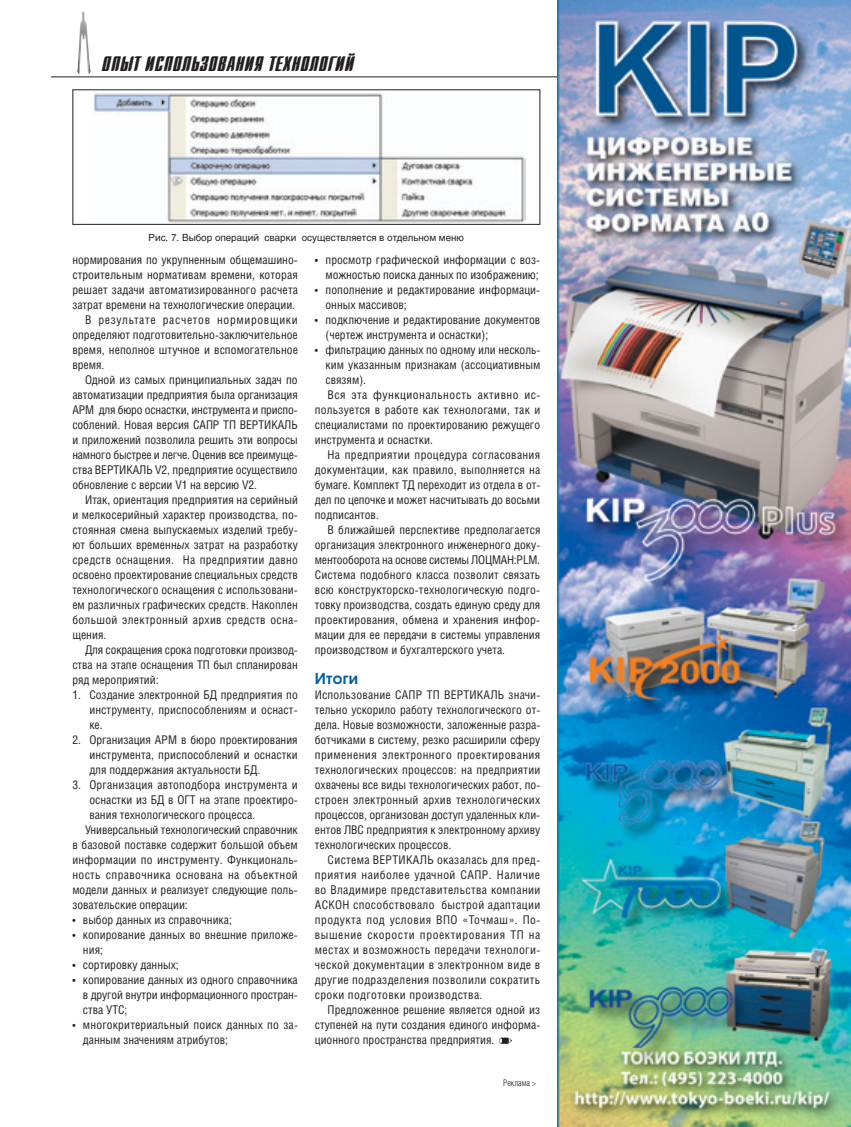
<style>
.page{position:relative;width:851px;height:1127px;background:#fff}
.page>*{position:absolute;margin:0;border:0;box-sizing:border-box;transform-origin:0 0}
.t1{font:21px "Dagger C";letter-spacing:.025em;color:#231f20}
.t2{font:700 15px "Avant Garde C";letter-spacing:.025em;color:#005ea1}
.t3{font:12px/15px "Helios Cond";color:#231f20;text-align:justify}
.t4{font:12px "Helios Cond";letter-spacing:.02em;color:#231f20}
.t5{font:12px "Helios Cond";letter-spacing:.025em;color:#231f20}
.t6{font:12px "Helios Cond";letter-spacing:.035em;color:#231f20}
.t7{font:12px "Helios Cond";letter-spacing:.04em;color:#231f20}
.t8{font:12px "Helios Cond";letter-spacing:.055em;color:#231f20}
.t9{font:9.75px "Helios";color:#231f20}
.t10{font:300 9px "Helios Cond";color:#231f20}
.s1{font-style:italic}
</style>
<div class="page">
<img style="left:77px;top:12px;width:14px;height:66px">
<hr style="left:51px;top:76px;width:659px;height:1px;background:#231f20">
<svg style="left:499px;top:1037px;width:13px;height:7px"></svg>
<img style="left:93px;top:92px;width:432px;height:131px">
<div style="left:72px;top:89px;width:468px;height:136px;border:1px solid #231f20"></div>
<img style="left:557px;top:0;width:293px;height:1127px">
<h1 class="t1" style="left:102px;top:53px;width:253px">опыт использования технологий</h1>
<p class="t9" style="left:149px;top:231px;width:317px">Рис. 7. Выбор операций сварки осуществляется в отдельном меню</p>
<p class="t3" style="left:72px;top:252px;width:227px">нормирования по укрупненным общемашино-</p>
<p class="t3" style="left:72px;top:267px;width:227px">строительным нормативам времени, которая</p>
<p class="t3" style="left:72px;top:282px;width:227px">решает задачи автоматизированного расчета</p>
<p class="t3" style="left:72px;top:297px;width:224px">затрат времени на технологические операции.</p>
<p class="t8" style="left:85px;top:313px;width:214px">В результате расчетов нормировщики</p>
<p class="t3" style="left:72px;top:327px;width:227px">определяют подготовительно-заключительное</p>
<p class="t3" style="left:72px;top:342px;width:227px">время, неполное штучное и вспомогательное</p>
<p class="t3" style="left:72px;top:357px;width:34px">время.</p>
<p class="t3" style="left:85px;top:372px;width:214px">Одной из самых принципиальных задач по</p>
<p class="t3" style="left:72px;top:387px;width:227px">автоматизации предприятия была организация</p>
<p class="t3" style="left:72px;top:402px;width:227px">АРМ для бюро оснастки, инструмента и приспо-</p>
<p class="t3" style="left:72px;top:417px;width:227px">соблений. Новая версия САПР ТП ВЕРТИКАЛЬ</p>
<p class="t3" style="left:72px;top:432px;width:227px">и приложений позволила решить эти вопросы</p>
<p class="t3" style="left:72px;top:447px;width:227px">намного быстрее и легче. Оценив все преимуще-</p>
<p class="t3" style="left:72px;top:462px;width:227px">ства ВЕРТИКАЛЬ V2, предприятие осуществило</p>
<p class="t3" style="left:72px;top:477px;width:186px">обновление с версии V1 на версию V2.</p>
<p class="t3" style="left:85px;top:492px;width:214px">Итак, ориентация предприятия на серийный</p>
<p class="t3" style="left:72px;top:507px;width:227px">и мелкосерийный характер производства, по-</p>
<p class="t3" style="left:72px;top:522px;width:227px">стоянная смена выпускаемых изделий требу-</p>
<p class="t3" style="left:72px;top:537px;width:227px">ют больших временн<span class="s1">ы</span>х затрат на разработку</p>
<p class="t4" style="left:72px;top:553px;width:227px">средств оснащения. На предприятии давно</p>
<p class="t3" style="left:72px;top:567px;width:227px">освоено проектирование специальных средств</p>
<p class="t3" style="left:72px;top:582px;width:227px">технологического оснащения с использовани-</p>
<p class="t3" style="left:72px;top:597px;width:227px">ем различных графических средств. Накоплен</p>
<p class="t5" style="left:72px;top:613px;width:227px">большой электронный архив средств осна-</p>
<p class="t3" style="left:72px;top:627px;width:36px">щения.</p>
<p class="t3" style="left:85px;top:642px;width:214px">Для сокращения срока подготовки производ-</p>
<p class="t3" style="left:72px;top:657px;width:227px">ства на этапе оснащения ТП был спланирован</p>
<p class="t3" style="left:72px;top:672px;width:88px">ряд мероприятий:</p>
<p class="t3" style="left:89px;top:687px;width:210px;text-indent:-17px">1. Создание электронной БД предприятия по инструменту, приспособлениям и оснаст&shy;ке.</p>
<p class="t3" style="left:89px;top:732px;width:210px;text-indent:-17px">2. Организация АРМ в бюро проектирования инструмента, приспособлений и оснастки для поддержания актуальности БД.</p>
<p class="t3" style="left:72px;top:777px;width:227px">3. Организация автоподбора инструмента и</p>
<p class="t3" style="left:89px;top:792px;width:210px">оснастки из БД в ОГТ на этапе проектиро-</p>
<p class="t3" style="left:89px;top:807px;width:167px">вания технологического процесса.</p>
<p class="t3" style="left:85px;top:822px;width:214px">Универсальный технологический справочник</p>
<p class="t3" style="left:72px;top:837px;width:227px">в базовой поставке содержит большой объем</p>
<p class="t3" style="left:72px;top:852px;width:227px">информации по инструменту. Функциональ-</p>
<p class="t6" style="left:72px;top:868px;width:227px">ность справочника основана на объектной</p>
<p class="t3" style="left:72px;top:882px;width:227px">модели данных и реализует следующие поль-</p>
<p class="t3" style="left:72px;top:897px;width:117px">зовательские операции:</p>
<p class="t3" style="left:72px;top:912px;width:161px">• выбор данных из справочника;</p>
<p class="t3" style="left:83px;top:927px;width:216px;text-indent:-11px">• копирование данных во внешние приложе&shy;ния;</p>
<p class="t3" style="left:72px;top:957px;width:108px">• сортировку данных;</p>
<p class="t3" style="left:83px;top:972px;width:216px;text-indent:-11px">• копирование данных из одного справочника в другой внутри информационного простран&shy;ства УТС;</p>
<p class="t3" style="left:83px;top:1017px;width:216px;text-indent:-11px">• многокритериальный поиск данных по за&shy;данным значениям атрибутов;</p>
<p class="t3" style="left:315px;top:252px;width:227px;text-align:right">• просмотр графической информации с воз&shy;можностью поиска данных по изображению;</p>
<p class="t3" style="left:325px;top:282px;width:216px;text-indent:-11px">• пополнение и редактирование информаци&shy;онных массивов;</p>
<p class="t3" style="left:325px;top:312px;width:216px;text-indent:-11px">• подключение и редактирование документов (чертеж инструмента и оснастки);</p>
<p class="t3" style="left:315px;top:342px;width:227px">• фильтрацию данных по одному или несколь-</p>
<p class="t3" style="left:325px;top:357px;width:216px">ким указанным признакам (ассоциативным</p>
<p class="t3" style="left:325px;top:372px;width:42px">связям).</p>
<p class="t7" style="left:327px;top:388px;width:214px">Вся эта функциональность активно ис-</p>
<p class="t4" style="left:315px;top:403px;width:227px">пользуется в работе как технологами, так и</p>
<p class="t3" style="left:315px;top:417px;width:227px">специалистами по проектированию режущего</p>
<p class="t3" style="left:315px;top:432px;width:120px">инструмента и оснастки.</p>
<p class="t5" style="left:327px;top:448px;width:214px">На предприятии процедура согласования</p>
<p class="t3" style="left:315px;top:462px;width:227px">документации, как правило, выполняется на</p>
<p class="t3" style="left:315px;top:477px;width:227px">бумаге. Комплект ТД переходит из отдела в от-</p>
<p class="t3" style="left:315px;top:492px;width:227px">дел по цепочке и может насчитывать до восьми</p>
<p class="t3" style="left:315px;top:507px;width:66px">подписантов.</p>
<p class="t3" style="left:327px;top:522px;width:214px">В ближайшей перспективе предполагается</p>
<p class="t3" style="left:315px;top:537px;width:227px">организация электронного инженерного доку-</p>
<p class="t3" style="left:315px;top:552px;width:227px">ментооборота на основе системы ЛОЦМАН:PLM.</p>
<p class="t3" style="left:315px;top:567px;width:227px">Система подобного класса позволит связать</p>
<p class="t3" style="left:315px;top:582px;width:227px">всю конструкторско-технологическую подго-</p>
<p class="t3" style="left:315px;top:597px;width:227px">товку производства, создать единую среду для</p>
<p class="t3" style="left:315px;top:612px;width:227px">проектирования, обмена и хранения инфор-</p>
<p class="t3" style="left:315px;top:627px;width:227px">мации для ее передачи в системы управления</p>
<p class="t3" style="left:315px;top:642px;width:192px">производством и бухгалтерского учета.</p>
<p class="t2" style="left:315px;top:669px;width:45px">Итоги</p>
<p class="t3" style="left:315px;top:687px;width:227px">Использование САПР ТП ВЕРТИКАЛЬ значи&shy;тельно ускорило работу технологического от&shy;дела. Новые возможности, заложенные разра&shy;ботчиками в систему, резко расширили сферу применения электронного проектирования технологических процессов: на предприятии охвачены все виды технологических работ, по&shy;строен электронный архив технологических процессов, организован доступ удаленных кли&shy;ентов ЛВС предприятия к электронному архиву технологических процессов.</p>
<p class="t3" style="left:315px;top:852px;width:227px;text-indent:13px">Система ВЕРТИКАЛЬ оказалась для пред&shy;приятия наиболее удачной САПР. Наличие во Владимире представительства компании АСКОН способствовало быстрой адаптации продукта под условия ВПО «Точмаш». По&shy;вышение скорости проектирования ТП на местах и возможность передачи технологи&shy;ческой документации в электронном виде в другие подразделения позволили сократить сроки подготовки производства.</p>
<p class="t3" style="left:315px;top:1002px;width:227px;text-indent:13px">Предложенное решение является одной из ступеней на пути создания единого информа&shy;ционного пространства предприятия.</p>
<p class="t10" style="left:503px;top:1077px;width:34px">Реклама &gt;</p>
</div>
